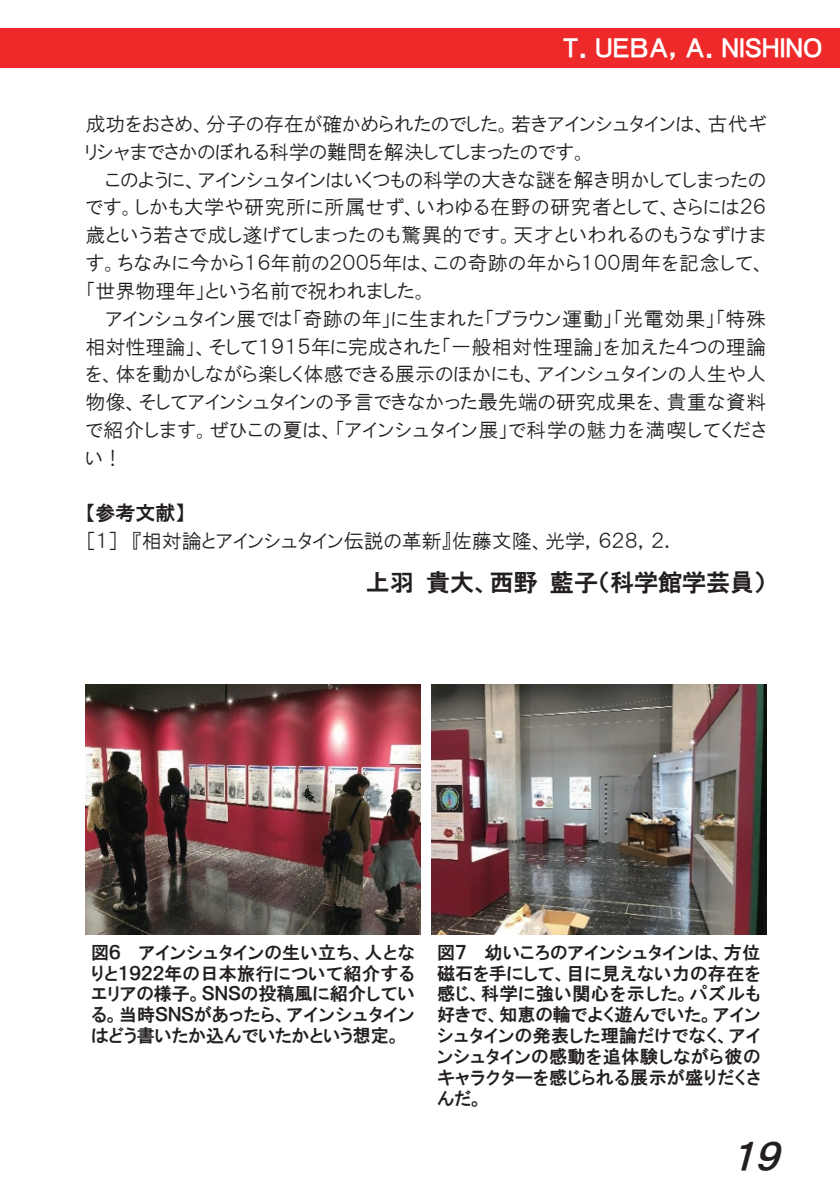
<style>
.page{position:relative;width:840px;height:1191px;background:#fff}
.page>*{position:absolute;margin:0;border:0;box-sizing:border-box;transform-origin:0 0}
.t1{font:italic 36px "Edi F uy 7 Yq Gc 1 SL7 C Xt 001 CID";color:#231f20}
.t2{font:24px "Edi F uy 7 Yq Gc 1 SL7 C Xt 001 CID";color:#231f20}
.t3{font:24px "Edi F uy 7 Yq Gc 1 SL7 C Xt 001 CID";letter-spacing:-.005em;color:#fff}
.t4{font:20px/27.8px "Edi F uy 7 Yq Gc 1 SL7 C Xt 002 CID";color:#231f20;text-align:justify}
.t5{font:20px "Edi F uy 7 Yq Gc 1 SL7 C Xt 001 CID";color:#231f20}
.t6{font:18px/20.8px "Edi F uy 7 Yq Gc 1 SL7 C Xt 001 CID";letter-spacing:.02em;color:#231f20;text-align:justify}
</style>
<div class="page">
<img style="left:431px;top:685px;width:334px;height:249px">
<img style="left:85px;top:685px;width:335px;height:249px">
<div style="left:0;top:28px;width:839px;height:40px;background:#ee2929"></div>
<p class="t3" style="left:562px;top:37px;width:262px">Ｔ．ＵＥＢＡ，Ａ．ＮＩＳＨＩＮＯ</p>
<p class="t4" style="left:85px;top:110px;width:682px">成功をおさめ、分子の存在が確かめられたのでした。若きアインシュタインは、古代ギリシャまでさかのぼれる科学の難問を解決してしまったのです。</p>
<p class="t4" style="left:85px;top:165px;width:682px;text-indent:20px">このように、アインシュタインはいくつもの科学の大きな謎を解き明かしてしまったのです。しかも大学や研究所に所属せず、いわゆる在野の研究者として、さらには２６歳という若さで成し遂げてしまったのも驚異的です。天才といわれるのもうなずけます。ちなみに今から１６年前の２００５年は、この奇跡の年から１００周年を記念して、「世界物理年」という名前で祝われました。</p>
<p class="t4" style="left:85px;top:304px;width:682px;text-indent:20px">アインシュタイン展では「奇跡の年」に生まれた「ブラウン運動」「光電効果」「特殊相対性理論」、そして１９１５年に完成された「一般相対性理論」を加えた４つの理論を、体を動かしながら楽しく体感できる展示のほかにも、アインシュタインの人生や人物像、そしてアインシュタインの予言できなかった最先端の研究成果を、貴重な資料で紹介します。ぜひこの夏は、「アインシュタイン展」で科学の魅力を満喫してください！</p>
<p class="t5" style="left:85px;top:503px;width:101px">【参考文献】</p>
<p class="t4" style="left:85px;top:527px;width:593px">［１］ 『相対論とアインシュタイン伝説の革新』佐藤文隆、光学，６２８，２．</p>
<p class="t2" style="left:366px;top:571px;width:401px">上羽貴大、西野藍子（科学館学芸員）</p>
<p class="t6" style="left:91px;top:942px;width:325px">図６ アインシュタインの生い立ち、人となりと１９２２年の日本旅行について紹介するエリアの様子。ＳＮＳの投稿風に紹介している。当時ＳＮＳがあったら、アインシュタインはどう書いたか込んでいたかという想定。</p>
<p class="t6" style="left:437px;top:942px;width:325px">図７ 幼いころのアインシュタインは、方位磁石を手にして、目に見えない力の存在を感じ、科学に強い関心を示した。パズルも好きで、知恵の輪でよく遊んでいた。アインシュタインの発表した理論だけでなく、アインシュタインの感動を追体験しながら彼のキャラクターを感じられる展示が盛りだくさんだ。</p>
<h1 class="t1" style="left:731px;top:1138px;width:57px">１９</h1>
</div>
